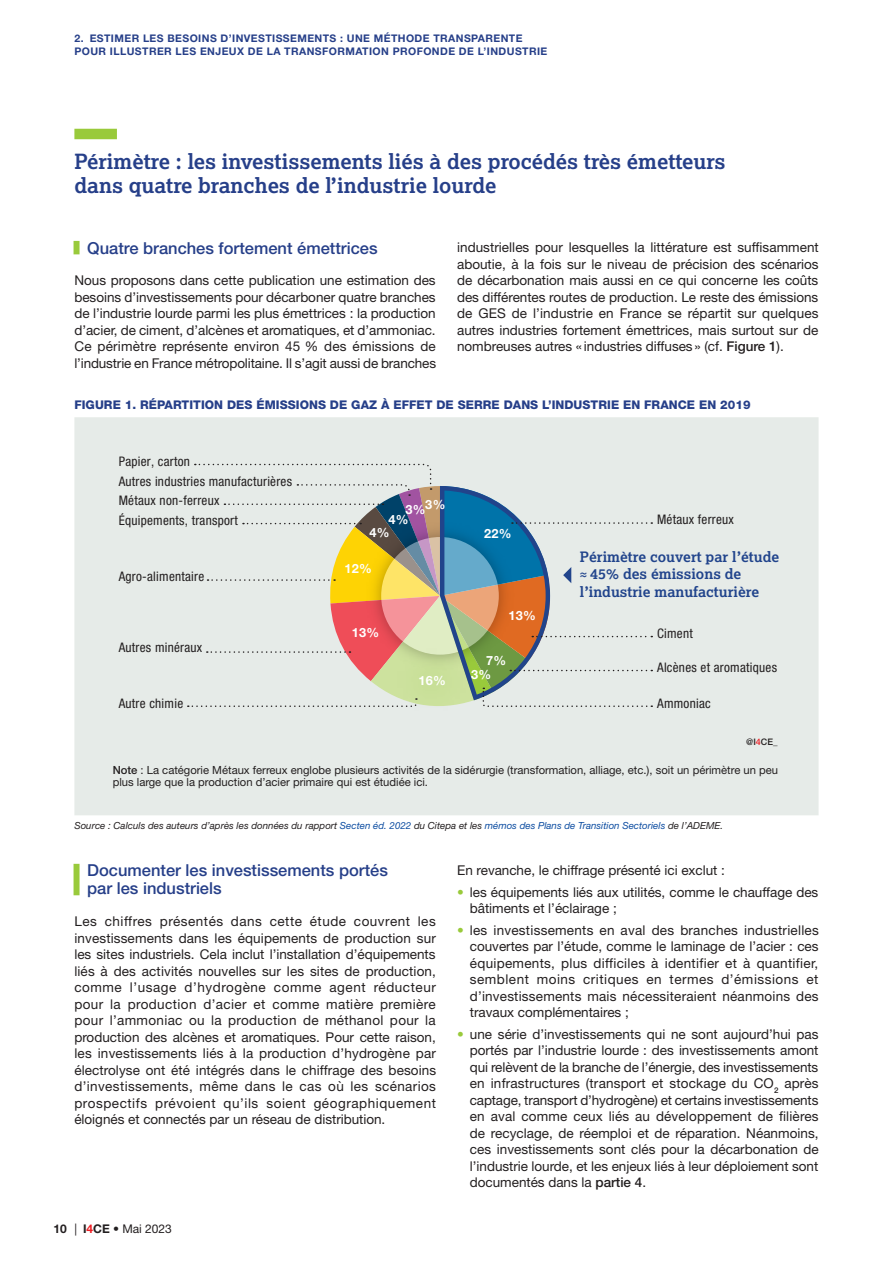
<style>
.page{position:relative;width:893px;height:1263px;background:#fff}
.page>*{position:absolute;margin:0;border:0;box-sizing:border-box;transform-origin:0 0}
.T2___SOMM2_3588__esp{font:700 21px/24px "Lexia Da Ma";color:#263f89}
.T3_somm3{font:500 16.5px/18px "Helvetica Neue LT Std";color:#263f89}
.t1{font:700 14.4px/17.2px "Lexia Da Ma";color:#21448c}
.P_3588{font:13.5px/16.5px "Helvetica Neue LT Std";color:#231f20;text-align:justify}
.t2{font:condensed 13.2px/19.5px "Helvetica Neue LT Std";letter-spacing:.02em;color:#231f20}
.t3{font:700 12.75px "Helvetica Neue LT Std";letter-spacing:.02em;color:#fff}
.T_imports_bleuLogo10{font:800 12px "Helvetica Neue LT Std";letter-spacing:.005em;color:#263f89}
.t4{font:12px "Helvetica Neue LT Std";color:#231f20}
.Note_sous_figure{font:11.25px/12px "Helvetica Neue LT Std";color:#231f20}
.t5{font:700 10.5px "Helvetica Neue LT Std";color:#263f89}
.Source_ok{font:italic 9.75px "Helvetica Neue LT Std";color:#231f20}
.t6{font:500 9px "Helvetica Neue LT Std";color:#231f20}
.s1{font-weight:500}
.s2{font-family:"Helvetica Neue LT Std";font-weight:800;font-stretch:condensed}
.s3{color:#ee1d23}
.s4{color:#0d4da1}
.s5{color:#99ca3b}
.s6{font-weight:700}
.s7{font-weight:700;color:#ee1d23}
</style>
<div class="page">
<div style="left:74px;top:129px;width:43px;height:10px;background:#99ca3b"></div>
<div style="left:74px;top:241px;width:6px;height:13px;background:#99ca3b"></div>
<div style="left:74px;top:417px;width:745px;height:398px;background:#e6ebe8"></div>
<img style="left:380px;top:712px;width:105px;height:14px">
<svg style="left:188px;top:463px;width:464px;height:249px;background:#ccccc1"></svg>
<div style="left:74px;top:864px;width:6px;height:31px;background:#99ca3b"></div>
<p class="t5" style="left:74px;top:31px;width:31px">2. ESTIMER</p>
<p class="t5" style="left:143px;top:31px;width:8px">LES</p>
<p class="t5" style="left:167px;top:31px;width:8px">BESOINS</p>
<p class="t5" style="left:221px;top:31px;width:20px">D’INVESTISSEMENTS</p>
<p class="t5" style="left:340px;top:31px;width:16px">: UNE</p>
<p class="t5" style="left:374px;top:31px;width:9px">MÉTHODE</p>
<p class="t5" style="left:433px;top:31px;width:9px">TRANSPARENTE</p>
<p class="t5" style="left:74px;top:45px;width:9px">POUR</p>
<p class="t5" style="left:110px;top:45px;width:8px">ILLUSTRER</p>
<p class="t5" style="left:176px;top:45px;width:8px">LES</p>
<p class="t5" style="left:200px;top:45px;width:9px">ENJEUX</p>
<p class="t5" style="left:248px;top:45px;width:45px">DELATRANSFORMATION</p>
<p class="t5" style="left:393px;top:45px;width:9px">PROFONDE</p>
<p class="t5" style="left:459px;top:45px;width:36px">DE L’INDUSTRIE</p>
<p class="T2___SOMM2_3588__esp" style="left:74px;top:150px;width:652px">Périmètre : les investissements liés à des procédés très émetteurs dans quatre branches de l’industrie lourde</p>
<p class="T3_somm3" style="left:87px;top:238px;width:292px">Quatre branches fortement émettrices</p>
<p class="P_3588" style="left:74px;top:272px;width:363px">Nous proposons dans cette publication une estimation des besoins d’investissements pour décarboner quatre branches de l’industrie lourde parmi les plus émettrices : la production d’acier, de ciment, d’alcènes et aromatiques, et d’ammoniac.<br>Ce périmètre représente environ 45 % des émissions de l’industrie en France métropolitaine. Il s’agit aussi de branches</p>
<p class="P_3588" style="left:457px;top:239px;width:363px">industrielles pour lesquelles la littérature est suffisamment aboutie, à la fois sur le niveau de précision des scénarios de décarbonation mais aussi en ce qui concerne les coûts des différentes routes de production. Le reste des émissions de GES de l’industrie en France se répartit sur quelques autres industries fortement émettrices, mais surtout sur de nombreuses autres « industries diffuses » (cf. <span class="s1">Figure 1</span>).</p>
<p class="T_imports_bleuLogo10" style="left:74px;top:397px;width:678px">FIGURE 1. RÉPARTITION DES ÉMISSIONS DE GAZ À EFFET DE SERRE DANS L’INDUSTRIE EN FRANCE EN 2019</p>
<p class="t2" style="left:119px;top:452px;width:175px">Papier, carton<br>Autres industries manufacturières<br>Métaux non-ferreux<br>Équipements, transport</p>
<p class="t2" style="left:119px;top:566px;width:87px">Agro-alimentaire</p>
<p class="t2" style="left:119px;top:637px;width:85px">Autres minéraux</p>
<p class="t2" style="left:119px;top:693px;width:66px">Autre chimie</p>
<p class="t3" style="left:405px;top:499px;width:42px">3%3%</p>
<p class="t3" style="left:388px;top:511px;width:22px">4%</p>
<p class="t3" style="left:370px;top:524px;width:22px">4%</p>
<p class="t3" style="left:344px;top:561px;width:29px">12%</p>
<p class="t3" style="left:352px;top:624px;width:29px">13%</p>
<p class="t3" style="left:418px;top:673px;width:29px">16%</p>
<p class="t3" style="left:484px;top:525px;width:29px">22%</p>
<p class="t3" style="left:508px;top:607px;width:29px">13%</p>
<p class="t3" style="left:486px;top:652px;width:22px">7%</p>
<p class="t3" style="left:471px;top:667px;width:22px">3%</p>
<p class="t2" style="left:657px;top:510px;width:78px">Métaux ferreux</p>
<p class="t1" style="left:580px;top:548px;width:201px">Périmètre couvert par l’étude <span class="s2">≈</span> 45% des émissions de l’industrie manufacturière</p>
<p class="t2" style="left:657px;top:624px;width:37px">Ciment</p>
<p class="t2" style="left:657px;top:657px;width:121px">Alcènes et aromatiques</p>
<p class="t2" style="left:657px;top:693px;width:55px">Ammoniac</p>
<p class="t6" style="left:746px;top:736px;width:33px">@I<span class="s3">4</span>CE_</p>
<p class="Note_sous_figure" style="left:113px;top:763px;width:667px"><span class="s1">Note</span> : La catégorie Métaux ferreux englobe plusieurs activités de la sidérurgie (transformation, alliage, etc.), soit un périmètre un peu plus large que la production d’acier primaire qui est étudiée ici.</p>
<p class="Source_ok" style="left:74px;top:819px;width:650px">Source : Calculs des auteurs d’après les données du rapport <span class="s4">Secten éd. 2022</span> du Citepa et les <span class="s4">mémos des Plans de Transition Sectoriels</span> de l’ADEME.</p>
<p class="T3_somm3" style="left:87px;top:861px;width:302px">Documenter les investissements portés par les industriels</p>
<p class="P_3588" style="left:74px;top:913px;width:363px">Les chiffres présentés dans cette étude couvrent les investissements dans les équipements de production sur les sites industriels. Cela inclut l’installation d’équipements liés à des activités nouvelles sur les sites de production, comme l’usage d’hydrogène comme agent réducteur pour la production d’acier et comme matière première pour l’ammoniac ou la production de méthanol pour la production des alcènes et aromatiques. Pour cette raison, les investissements liés à la production d’hydrogène par électrolyse ont été intégrés dans le chiffrage des besoins d’investissements, même dans le cas où les scénarios prospectifs prévoient qu’ils soient géographiquement éloignés et connectés par un réseau de distribution.</p>
<p class="P_3588" style="left:457px;top:862px;width:269px">En revanche, le chiffrage présenté ici exclut :</p>
<p class="P_3588" style="left:470px;top:883px;width:350px;text-indent:-13px"><span class="s5">•</span> les équipements liés aux utilités, comme le chauffage des bâtiments et l’éclairage ;</p>
<p class="P_3588" style="left:470px;top:921px;width:350px;text-indent:-13px"><span class="s5">•</span> les investissements en aval des branches industrielles couvertes par l’étude, comme le laminage de l’acier : ces équipements, plus difficiles à identifier et à quantifier, semblent moins critiques en termes d’émissions et d’investissements mais nécessiteraient néanmoins des travaux complémentaires ;</p>
<p class="P_3588" style="left:470px;top:1025px;width:350px;text-indent:-13px"><span class="s5">•</span> une série d’investissements qui ne sont aujourd’hui pas portés par l’industrie lourde : des investissements amont qui relèvent de la branche de l’énergie, des investissements en infrastructures (transport et stockage du CO<sub>2</sub> après captage, transport d’hydrogène) et certains investissements en aval comme ceux liés au développement de filières de recyclage, de réemploi et de réparation. Néanmoins, ces investissements sont clés pour la décarbonation de l’industrie lourde, et les enjeux liés à leur déploiement sont documentés dans la <span class="s1">partie 4</span>.</p>
<p class="t4" style="left:53px;top:1222px;width:120px"><span class="s6">10</span> | <span class="s6">I</span><span class="s7">4</span><span class="s6">CE</span> • Mai 2023</p>
</div>
